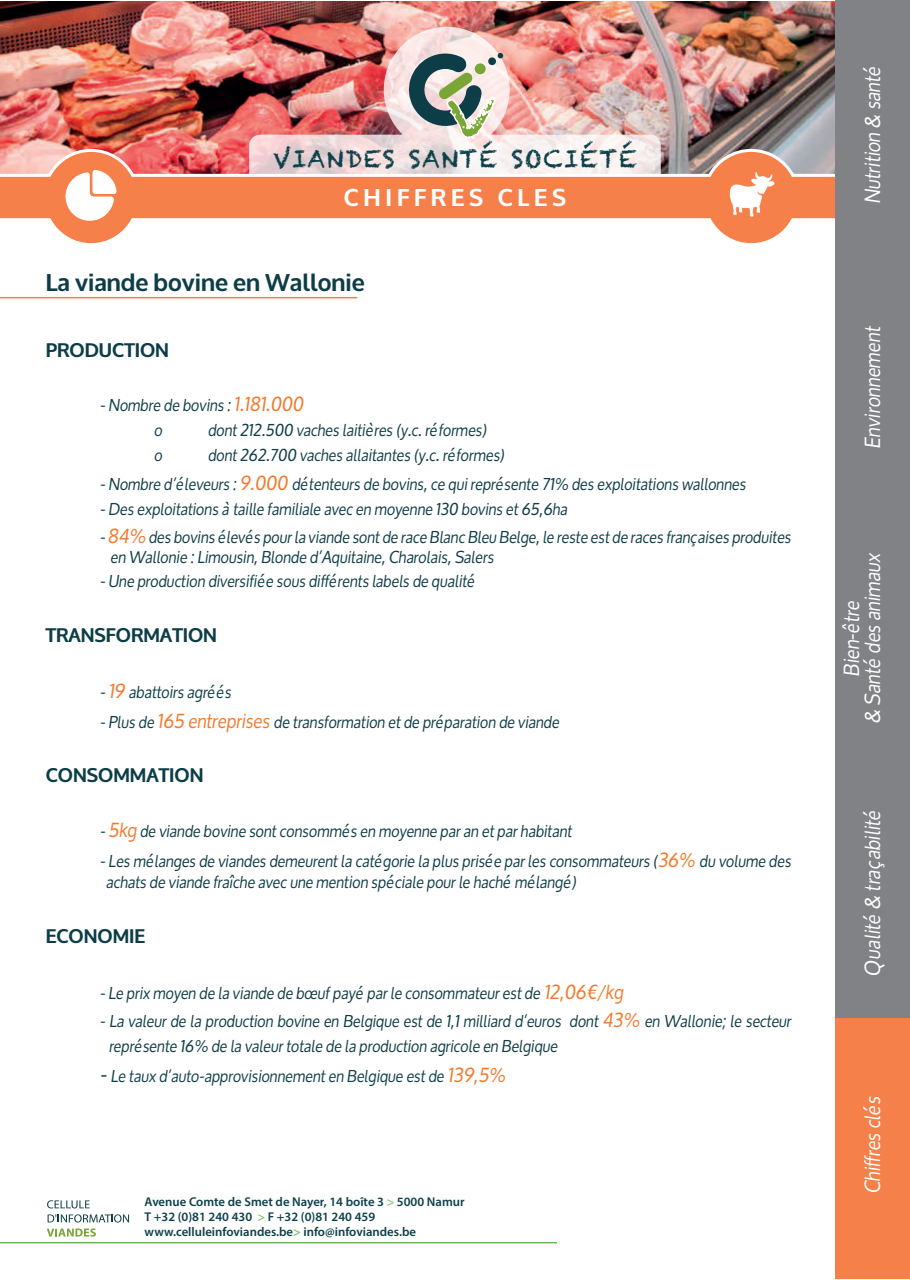
<style>
.page{position:relative;width:910px;height:1280px;background:#fff}
.page>*{position:absolute;margin:0;border:0;box-sizing:border-box;transform-origin:0 0}
.t1{font:700 24px "Oxygen";color:#0d3d46}
.t2{font:24px "Chalkduster";letter-spacing:.05em;color:#0c404a}
.t3{font:700 24px "Oxygen";letter-spacing:.2em;color:#fff}
.t4{font:21px "Oxygen";color:#fff}
.t5{font:700 19.5px "Oxygen";color:#0d3d46}
.t6{font:16.5px/19.8px "Oxygen";color:#0d3d46}
.t7{font:16.5px "Oxygen";color:#0c404a}
.t8{font:600 12.75px "Myriad Pro";color:#0c404a}
.s1{font-size:19.5px;color:#f4792c}
.s2{font-size:21px;color:#0d3d46}
.s3{color:#81be77}
.s4{color:#6cb660}
</style>
<div class="page">
<img style="left:0;top:1px;width:836px;height:146px">
<img style="left:249px;top:27px;width:412px;height:120px">
<svg style="left:0;top:147px;width:836px;height:101px"></svg>
<div style="left:836px;top:0;width:74px;height:261px;background:#808285"></div>
<div style="left:836px;top:256px;width:74px;height:259px;background:#808285"></div>
<div style="left:836px;top:515px;width:74px;height:255px;background:#808285"></div>
<div style="left:836px;top:767px;width:74px;height:252px;background:#808285"></div>
<div style="left:836px;top:1018px;width:74px;height:261px;background:#f58049"></div>
<hr style="left:0;top:1242px;width:557px;height:1px;background:#6cb660">
<svg style="left:47px;top:1200px;width:43px;height:8px"></svg>
<svg style="left:48px;top:1214px;width:81px;height:8px"></svg>
<svg style="left:47px;top:1228px;width:49px;height:8px"></svg>
<svg style="left:66px;top:172px;width:48px;height:49px"></svg>
<svg style="left:92px;top:170px;width:25px;height:24px"></svg>
<img style="left:726px;top:168px;width:54px;height:53px">
<svg style="left:408px;top:53px;width:95px;height:88px"></svg>
<hr style="left:0;top:297px;width:357px;height:1px;background:#f58049">
<p class="t2" style="left:273px;top:145px;width:365px">VIANDES SANTÉ SOCIÉTÉ</p>
<p class="t3" style="left:344px;top:182px;width:224px">CHIFFRES CLES</p>
<p class="t1" style="left:46px;top:268px;width:320px">La viande bovine en Wallonie</p>
<p class="t5" style="left:46px;top:338px;width:125px">PRODUCTION</p>
<p class="t6" style="left:100px;top:394px;width:205px">- Nombre de bovins : <span class="s1">1.181.000</span></p>
<p class="t6" style="left:154px;top:419px;width:10px">o</p>
<p class="t6" style="left:208px;top:419px;width:280px">dont 212.500 vaches laitières (y.c. réformes)</p>
<p class="t6" style="left:154px;top:443px;width:10px">o</p>
<p class="t6" style="left:208px;top:443px;width:298px">dont 262.700 vaches allaitantes (y.c. réformes)</p>
<p class="t6" style="left:100px;top:473px;width:647px">- Nombre d’éleveurs : <span class="s1">9.000</span> détenteurs de bovins, ce qui représente 71% des exploitations wallonnes</p>
<p class="t6" style="left:100px;top:498px;width:469px">- Des exploitations à taille familiale avec en moyenne 130 bovins et 65,6ha</p>
<p class="t6" style="left:110px;top:526px;width:682px;text-indent:-10px">- <span class="s1">84%</span> des bovins élevés pour la viande sont de race Blanc Bleu Belge, le reste est de races françaises produites en Wallonie : Limousin, Blonde d’Aquitaine, Charolais, Salers</p>
<p class="t6" style="left:100px;top:570px;width:377px">- Une production diversifiée sous différents labels de qualité</p>
<p class="t5" style="left:46px;top:623px;width:173px">TRANSFORMATION</p>
<p class="t6" style="left:100px;top:681px;width:133px">- <span class="s1">19</span> abattoirs agréés</p>
<p class="t6" style="left:100px;top:711px;width:461px">- Plus de <span class="s1">165 entreprises</span> de transformation et de préparation de viande</p>
<p class="t5" style="left:46px;top:763px;width:159px">CONSOMMATION</p>
<p class="t6" style="left:100px;top:819px;width:473px">- <span class="s1">5kg</span> de viande bovine sont consommés en moyenne par an et par habitant</p>
<p class="t6" style="left:106px;top:848px;width:687px;line-height:21.6px;text-indent:-6px">- Les mélanges de viandes demeurent la catégorie la plus prisée par les consommateurs (<span class="s1">36%</span> du volume des achats de viande fraîche avec une mention spéciale pour le haché mélangé)</p>
<p class="t5" style="left:46px;top:924px;width:101px">ECONOMIE</p>
<p class="t6" style="left:100px;top:982px;width:525px">- Le prix moyen de la viande de bœuf payé par le consommateur est de <span class="s1">12,06€/kg</span></p>
<p class="t6" style="left:109px;top:1007px;width:684px;line-height:25.2px;text-indent:-9px">- La valeur de la production bovine en Belgique est de 1,1 milliard d’euros dont <span class="s1">43%</span> en Wallonie; le secteur représente 16% de la valeur totale de la production agricole en Belgique</p>
<p class="t7" style="left:100px;top:1062px;width:407px"><span class="s2">-</span> Le taux d’auto-approvisionnement en Belgique est de <span class="s1">139,5%</span></p>
<p class="t8" style="left:145px;top:1193px;width:322px">Avenue Comte de Smet de Nayer, 14 boîte 3 <span class="s3">&gt;</span> 5000 Namur</p>
<p class="t8" style="left:145px;top:1208px;width:232px">T +32 (0)81 240 430 <span class="s3">&gt;</span> F +32 (0)81 240 459</p>
<p class="t8" style="left:145px;top:1224px;width:273px">www.celluleinfoviandes.be<span class="s4">&gt;</span> info@infoviandes.be</p>
<p class="t4" style="left:854px;top:204px;width:140px;rotate:-90deg">Nutrition &amp; santé</p>
<p class="t4" style="left:854px;top:449px;width:124px;rotate:-90deg">Environnement</p>
<p class="t4" style="left:854px;top:724px;width:173px;rotate:-90deg">&amp; Santé des animaux</p>
<p class="t4" style="left:833px;top:677px;width:78px;rotate:-90deg">Bien-être</p>
<p class="t4" style="left:854px;top:976px;width:168px;rotate:-90deg">Qualité &amp; traçabilité</p>
<p class="t4" style="left:854px;top:1194px;width:100px;rotate:-90deg">Chiffres clés</p>
</div>
